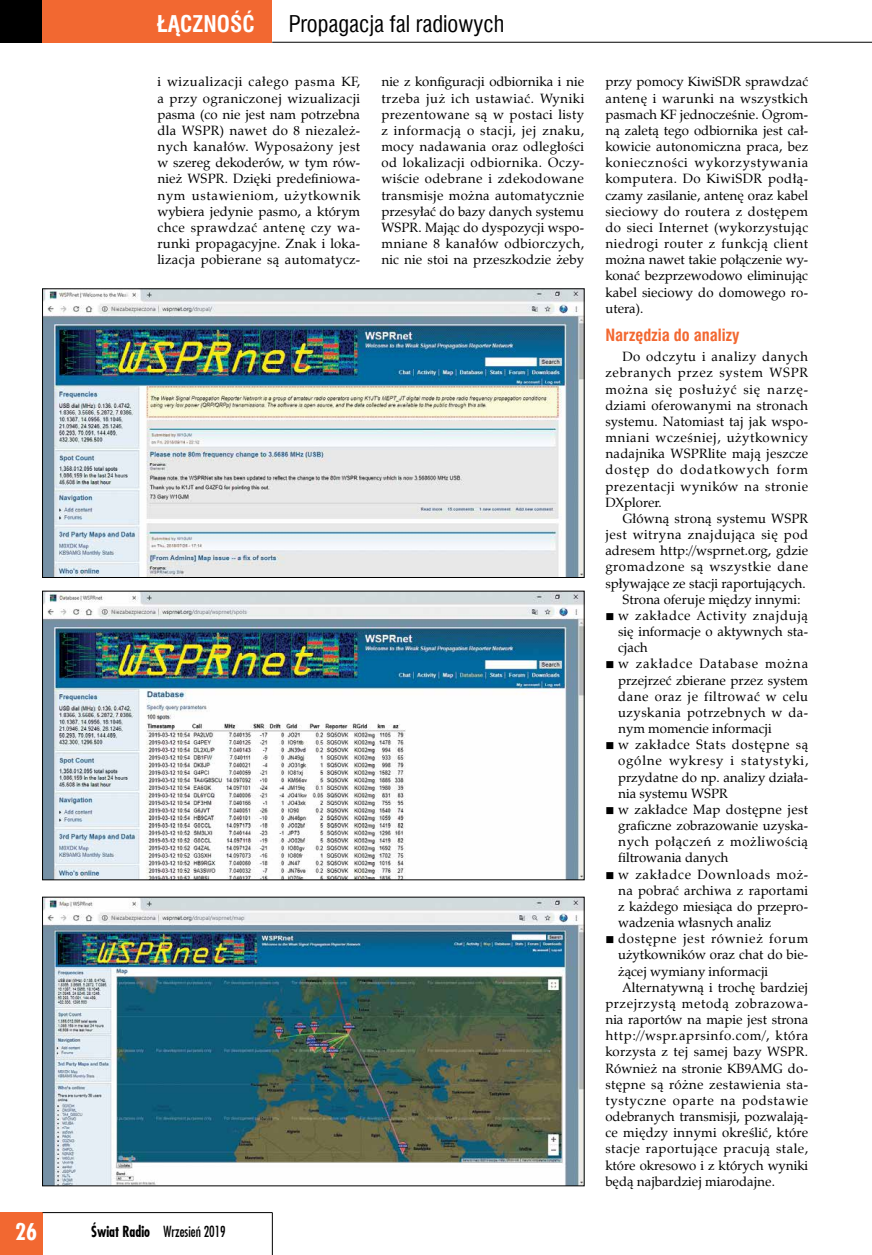
<style>
.page{position:relative;width:872px;height:1255px;background:#fff}
.page>*{position:absolute;margin:0;border:0;box-sizing:border-box;transform-origin:0 0}
.t1{font:22.5px "Swis 721 Cn EU";color:#000}
.t2{font:700 22.5px "Swis 721 Cn EU";color:#fff}
.t3{font:700 22.5px "Fujiyama";color:#fff}
.t4{font:700 16.5px "Swis 721 Cn EU";color:#f26831}
.t5{font:15px "Fujiyama";color:#000;scale:.9 1}
.t6{font:13.2px/16.2px "Zapf Calligr EU";letter-spacing:.01em;color:#000;text-align:justify}
.t7{font:13.2px "Zapf Calligr EU";letter-spacing:.045em;color:#000}
.t8{font:13.2px "Zapf Calligr EU";letter-spacing:.04em;color:#000}
.t9{font:13.2px "Zapf Calligr EU";letter-spacing:.055em;color:#000}
.t10{font:13.2px "Zapf Calligr EU";letter-spacing:.05em;color:#000}
.s1{font-weight:700}
</style>
<div class="page">
<div style="left:0;top:0;width:43px;height:43px;background:#000"></div>
<div style="left:0;top:1212px;width:43px;height:42px;background:#f26831"></div>
<div style="left:43px;top:0;width:229px;height:43px;background:#f26831"></div>
<hr style="left:272px;top:42px;width:600px;height:1px;background:#000">
<hr style="left:43px;top:1212px;width:229px;height:1px;background:#000">
<hr style="left:272px;top:1212px;width:1px;height:42px;background:#000">
<img style="left:44px;top:290px;width:538px;height:285px">
<img style="left:44px;top:593px;width:538px;height:285px">
<img style="left:44px;top:898px;width:538px;height:285px">
<h1 class="t3" style="left:15px;top:1216px;width:24px">26</h1>
<h1 class="t2" style="left:157px;top:10px;width:99px">ŁĄCZNOŚĆ</h1>
<h1 class="t1" style="left:289px;top:9px;width:217px">Propagacja fal radiowych</h1>
<p class="t6" style="left:157px;top:74px;width:204px">i wizualizacji całego pasma KF, a przy ograniczonej wizualizacji pasma (co nie jest nam potrzebna dla WSPR) nawet do 8 niezależ&shy;nych kanałów. Wyposażony jest w szereg dekoderów, w tym rów&shy;nież WSPR. Dzięki predefiniowa&shy;nym ustawieniom, użytkownik wybiera jedynie pasmo, a którym chce sprawdzać antenę czy wa&shy;runki propagacyjne. Znak i loka&shy;lizacja pobierane są automatycz-</p>
<p class="t6" style="left:381px;top:74px;width:204px">nie z konfiguracji odbiornika i nie trzeba już ich ustawiać. Wyniki prezentowane są w postaci listy z informacją o stacji, jej znaku, mocy nadawania oraz odległości od lokalizacji odbiornika. Oczy&shy;wiście odebrane i zdekodowane transmisje można automatycznie przesyłać do bazy danych systemu WSPR. Mając do dyspozycji wspo&shy;mniane 8 kanałów odbiorczych, nic nie stoi na przeszkodzie żeby</p>
<p class="t6" style="left:605px;top:74px;width:204px">przy pomocy KiwiSDR sprawdzać antenę i warunki na wszystkich pasmach KF jednocześnie. Ogrom&shy;ną zaletą tego odbiornika jest cał&shy;kowicie autonomiczna praca, bez konieczności wykorzystywania komputera. Do KiwiSDR podłą&shy;czamy zasilanie, antenę oraz kabel sieciowy do routera z dostępem do sieci Internet (wykorzystując niedrogi router z funkcją client można nawet takie połączenie wy&shy;konać bezprzewodowo eliminując kabel sieciowy do domowego ro&shy;utera).</p>
<p class="t4" style="left:605px;top:325px;width:136px">Narzędzia do analizy</p>
<p class="t6" style="left:605px;top:349px;width:204px;text-indent:17px">Do odczytu i analizy danych zebranych przez system WSPR można się posłużyć się narzę&shy;dziami oferowanymi na stronach systemu. Natomiast taj jak wspo&shy;mniani wcześniej, użytkownicy nadajnika WSPRlite mają jeszcze dostęp do dodatkowych form prezentacji wyników na stronie DXplorer.</p>
<p class="t6" style="left:622px;top:510px;width:187px">Główną stroną systemu WSPR</p>
<p class="t8" style="left:605px;top:526px;width:204px">jest witryna znajdująca się pod</p>
<p class="t6" style="left:605px;top:543px;width:204px">adresem http://wsprnet.org, gdzie</p>
<p class="t7" style="left:605px;top:558px;width:204px">gromadzone są wszystkie dane</p>
<p class="t6" style="left:605px;top:575px;width:202px">spływające ze stacji raportujących.</p>
<p class="t6" style="left:622px;top:591px;width:180px">Strona oferuje między innymi:</p>
<p class="t6" style="left:618px;top:607px;width:191px;text-indent:-13px">■ w zakładce Activity znajdują się informacje o aktywnych sta&shy;cjach</p>
<p class="t6" style="left:618px;top:656px;width:192px;text-indent:-13px">■ w zakładce Database można przejrzeć zbierane przez system dane oraz je filtrować w celu uzyskania potrzebnych w da&shy;nym momencie informacji</p>
<p class="t6" style="left:618px;top:737px;width:192px;text-indent:-13px">■ w zakładce Stats dostępne są ogólne wykresy i statystyki, przydatne do np. analizy działa&shy;nia systemu WSPR</p>
<p class="t6" style="left:618px;top:801px;width:191px;text-indent:-13px">■ w zakładce Map dostępne jest graficzne zobrazowanie uzyska&shy;nych połączeń z możliwością filtrowania danych</p>
<p class="t6" style="left:618px;top:866px;width:191px;text-indent:-13px">■ w zakładce Downloads moż&shy;na pobrać archiwa z raportami z każdego miesiąca do przepro&shy;wadzenia własnych analiz</p>
<p class="t10" style="left:605px;top:930px;width:204px">■ dostępne jest również forum</p>
<p class="t6" style="left:618px;top:947px;width:191px">użytkowników oraz chat do bie-</p>
<p class="t6" style="left:618px;top:963px;width:151px">żącej wymiany informacji</p>
<p class="t6" style="left:622px;top:979px;width:187px">Alternatywną i trochę bardziej</p>
<p class="t7" style="left:605px;top:995px;width:204px">przejrzystą metodą zobrazowa-</p>
<p class="t6" style="left:605px;top:1011px;width:204px">nia raportów na mapie jest strona</p>
<p class="t7" style="left:605px;top:1027px;width:204px">http://wspr.aprsinfo.com/, która</p>
<p class="t6" style="left:605px;top:1043px;width:204px">korzysta z tej samej bazy WSPR.</p>
<p class="t6" style="left:605px;top:1060px;width:204px">Również na stronie KB9AMG do-</p>
<p class="t6" style="left:605px;top:1076px;width:204px">stępne są różne zestawienia sta-</p>
<p class="t9" style="left:605px;top:1092px;width:204px">tystyczne oparte na podstawie</p>
<p class="t6" style="left:605px;top:1108px;width:204px">odebranych transmisji, pozwalają-</p>
<p class="t6" style="left:605px;top:1124px;width:204px">ce między innymi określić, które</p>
<p class="t8" style="left:605px;top:1140px;width:204px">stacje raportujące pracują stale,</p>
<p class="t6" style="left:605px;top:1157px;width:204px">które okresowo i z których wyniki</p>
<p class="t6" style="left:605px;top:1173px;width:171px">będą najbardziej miarodajne.</p>
<p class="t5" style="left:91px;top:1221px;width:151px"><span class="s1">Świat Radio</span> Wrzesień 2019</p>
</div>
